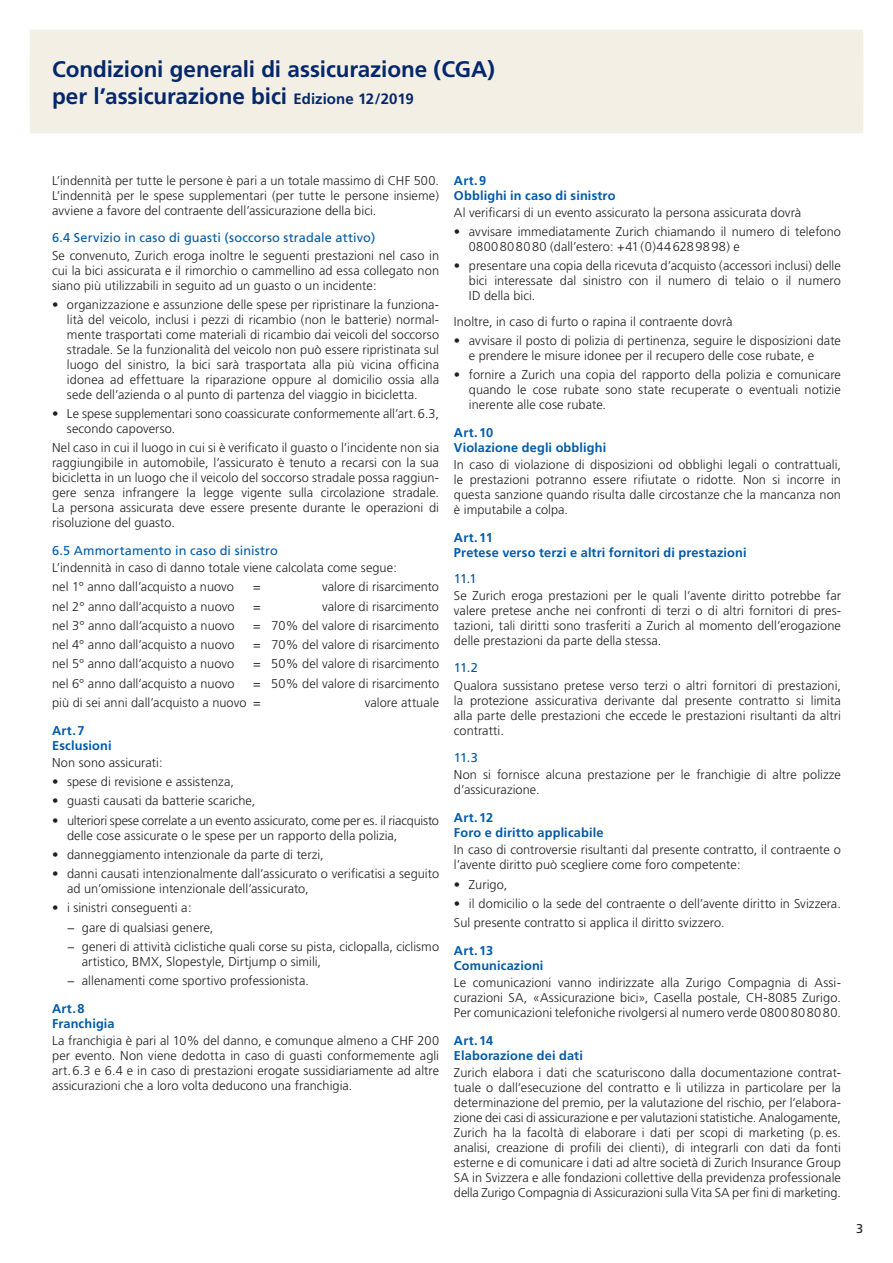
<style>
.page{position:relative;width:893px;height:1263px;background:#fff}
.page>*{position:absolute;margin:0;border:0;box-sizing:border-box;transform-origin:0 0}
.t1{font:700 22.5px/27px "Frutiger";letter-spacing:-.005em;color:#04286b}
.t2{font:300 12.75px/15px "Frutiger";letter-spacing:.005em;color:#231f20;text-align:justify}
.t3{font:700 12.75px/15px "Frutiger";letter-spacing:.01em;color:#015aaa}
.t4{font:12.75px "Frutiger";letter-spacing:.01em;color:#015aaa}
.t5{font:12.75px "Frutiger";color:#231f20}
.s1{font-size:15px}
</style>
<div class="page">
<div style="left:30px;top:30px;width:833px;height:76px;background:#f3efe5"></div>
<div style="left:30px;top:57px;width:833px;height:76px;background:#f3efe5"></div>
<h1 class="t1" style="left:52px;top:55px;width:444px">Condizioni generali di assicurazione (CGA) per l’assicurazione bici <span class="s1">Edizione 12/2019</span></h1>
<p class="t2" style="left:52px;top:173px;width:388px">L’indennità per tutte le persone è pari a un totale massimo di CHF 500.<br>L’indennità per le spese supplementari (per tutte le persone insieme) avviene a favore del contraente dell’assicurazione della bici.</p>
<p class="t4" style="left:52px;top:231px;width:325px">6.4 Servizio in caso di guasti (soccorso stradale attivo)</p>
<p class="t2" style="left:52px;top:248px;width:388px">Se convenuto, Zurich eroga inoltre le seguenti prestazioni nel caso in cui la bici assicurata e il rimorchio o cammellino ad essa collegato non siano più utilizzabili in seguito ad un guasto o un incidente:</p>
<p class="t2" style="left:67px;top:297px;width:374px;text-indent:-15px">• organizzazione e assunzione delle spese per ripristinare la funziona&shy;lità del veicolo, inclusi i pezzi di ricambio (non le batterie) normal&shy;mente trasportati come materiali di ricambio dai veicoli del soccorso stradale. Se la funzionalità del veicolo non può essere ripristinata sul luogo del sinistro, la bici sarà trasportata alla più vicina officina idonea ad effettuare la riparazione oppure al domicilio ossia alla sede dell’azienda o al punto di partenza del viaggio in bicicletta.</p>
<p class="t2" style="left:67px;top:406px;width:374px;text-indent:-15px">• Le spese supplementari sono coassicurate conformemente all’art.6.3, secondo capoverso.</p>
<p class="t2" style="left:52px;top:440px;width:388px">Nel caso in cui il luogo in cui si è verificato il guasto o l’incidente non sia raggiungibile in automobile, l’assicurato è tenuto a recarsi con la sua bicicletta in un luogo che il veicolo del soccorso stradale possa raggiun&shy;gere senza infrangere la legge vigente sulla circolazione stradale.<br>La persona assicurata deve essere presente durante le operazioni di risoluzione del guasto.</p>
<p class="t4" style="left:52px;top:543px;width:227px">6.5 Ammortamento in caso di sinistro</p>
<p class="t2" style="left:52px;top:558px;width:346px;line-height:19.2px">L’indennità in caso di danno totale viene calcolata come segue: nel 1° anno dall’acquisto a nuovo</p>
<p class="t2" style="left:253px;top:579px;width:9px">=</p>
<p class="t2" style="left:322px;top:579px;width:118px">valore di risarcimento</p>
<p class="t2" style="left:52px;top:599px;width:184px">nel 2° anno dall’acquisto a nuovo</p>
<p class="t2" style="left:253px;top:599px;width:9px">=</p>
<p class="t2" style="left:322px;top:599px;width:118px">valore di risarcimento</p>
<p class="t2" style="left:52px;top:618px;width:184px">nel 3° anno dall’acquisto a nuovo</p>
<p class="t2" style="left:253px;top:618px;width:187px">= 70% del valore di risarcimento</p>
<p class="t2" style="left:52px;top:637px;width:184px">nel 4° anno dall’acquisto a nuovo</p>
<p class="t2" style="left:253px;top:637px;width:187px">= 70% del valore di risarcimento</p>
<p class="t2" style="left:52px;top:656px;width:184px">nel 5° anno dall’acquisto a nuovo</p>
<p class="t2" style="left:253px;top:656px;width:187px">= 50% del valore di risarcimento</p>
<p class="t2" style="left:52px;top:676px;width:184px">nel 6° anno dall’acquisto a nuovo</p>
<p class="t2" style="left:52px;top:674px;width:388px;line-height:19.2px;text-indent:201px">= 50% del valore di risarcimento più di sei anni dall’acquisto a nuovo =</p>
<p class="t2" style="left:365px;top:695px;width:76px">valore attuale</p>
<p class="t3" style="left:52px;top:723px;width:61px">Art.7<br>Esclusioni</p>
<p class="t2" style="left:52px;top:755px;width:112px">Non sono assicurati:</p>
<p class="t2" style="left:52px;top:774px;width:183px">• spese di revisione e assistenza,</p>
<p class="t2" style="left:52px;top:793px;width:205px">• guasti causati da batterie scariche,</p>
<p class="t2" style="left:67px;top:813px;width:374px;text-indent:-15px">• ulteriori spese correlate a un evento assicurato, come per es. il riacquisto delle cose assicurate o le spese per un rapporto della polizia,</p>
<p class="t2" style="left:52px;top:847px;width:273px">• danneggiamento intenzionale da parte di terzi,</p>
<p class="t2" style="left:67px;top:866px;width:374px;text-indent:-15px">• danni causati intenzionalmente dall’assicurato o verificatisi a seguito ad un’omissione intenzionale dell’assicurato,</p>
<p class="t2" style="left:67px;top:898px;width:374px;line-height:19.2px;text-align:left;text-indent:-15px">• i sinistri conseguenti a:<br>− gare di qualsiasi genere,<br>− generi di attività ciclistiche quali corse su pista, ciclopalla, ciclismo</p>
<p class="t2" style="left:67px;top:952px;width:256px;line-height:19.2px;text-indent:15px">artistico, BMX, Slopestyle, Dirtjump o simili, − allenamenti come sportivo professionista.</p>
<p class="t3" style="left:52px;top:1001px;width:64px">Art.8<br>Franchigia</p>
<p class="t2" style="left:52px;top:1033px;width:388px">La franchigia è pari al 10% del danno, e comunque almeno a CHF 200 per evento. Non viene dedotta in caso di guasti conformemente agli art.6.3 e 6.4 e in caso di prestazioni erogate sussidiariamente ad altre assicurazioni che a loro volta deducono una franchigia.</p>
<p class="t3" style="left:454px;top:173px;width:163px">Art.9<br>Obblighi in caso di sinistro</p>
<p class="t2" style="left:454px;top:205px;width:349px">Al verificarsi di un evento assicurato la persona assicurata dovrà</p>
<p class="t2" style="left:469px;top:224px;width:374px;text-indent:-15px">• avvisare immediatamente Zurich chiamando il numero di telefono<br>0800808080 (dall’estero: +41(0)446289898) e</p>
<p class="t2" style="left:469px;top:258px;width:374px;text-indent:-15px">• presentare una copia della ricevuta d’acquisto (accessori inclusi) delle bici interessate dal sinistro con il numero di telaio o il numero ID della bici.</p>
<p class="t2" style="left:454px;top:314px;width:280px">Inoltre, in caso di furto o rapina il contraente dovrà</p>
<p class="t2" style="left:469px;top:333px;width:374px;text-indent:-15px">• avvisare il posto di polizia di pertinenza, seguire le disposizioni date e prendere le misure idonee per il recupero delle cose rubate, e</p>
<p class="t2" style="left:469px;top:367px;width:374px;text-indent:-15px">• fornire a Zurich una copia del rapporto della polizia e comunicare quando le cose rubate sono state recuperate o eventuali notizie inerente alle cose rubate.</p>
<p class="t3" style="left:454px;top:425px;width:154px">Art.10<br>Violazione degli obblighi</p>
<p class="t2" style="left:454px;top:457px;width:389px">In caso di violazione di disposizioni od obblighi legali o contrattuali, le prestazioni potranno essere rifiutate o ridotte. Non si incorre in questa sanzione quando risulta dalle circostanze che la mancanza non è imputabile a colpa.</p>
<p class="t3" style="left:454px;top:530px;width:294px">Art.11<br>Pretese verso terzi e altri fornitori di prestazioni</p>
<p class="t4" style="left:454px;top:571px;width:24px">11.1</p>
<p class="t2" style="left:454px;top:588px;width:388px">Se Zurich eroga prestazioni per le quali l’avente diritto potrebbe far valere pretese anche nei confronti di terzi o di altri fornitori di pres&shy;tazioni, tali diritti sono trasferiti a Zurich al momento dell’erogazione delle prestazioni da parte della stessa.</p>
<p class="t4" style="left:454px;top:660px;width:25px">11.2</p>
<p class="t2" style="left:454px;top:678px;width:388px">Qualora sussistano pretese verso terzi o altri fornitori di prestazioni, la protezione assicurativa derivante dal presente contratto si limita alla parte delle prestazioni che eccede le prestazioni risultanti da altri contratti.</p>
<p class="t4" style="left:454px;top:750px;width:25px">11.3</p>
<p class="t2" style="left:454px;top:767px;width:388px">Non si fornisce alcuna prestazione per le franchigie di altre polizze d’assicurazione.</p>
<p class="t3" style="left:454px;top:810px;width:151px">Art.12<br>Foro e diritto applicabile</p>
<p class="t2" style="left:454px;top:842px;width:388px">In caso di controversie risultanti dal presente contratto, il contraente o l’avente diritto può scegliere come foro competente:</p>
<p class="t2" style="left:454px;top:877px;width:55px">• Zurigo,</p>
<p class="t2" style="left:454px;top:894px;width:388px;line-height:19.2px">• il domicilio o la sede del contraente o dell’avente diritto in Svizzera.<br>Sul presente contratto si applica il diritto svizzero.</p>
<p class="t3" style="left:454px;top:943px;width:91px">Art.13<br>Comunicazioni</p>
<p class="t2" style="left:454px;top:975px;width:388px">Le comunicazioni vanno indirizzate alla Zurigo Compagnia di Assi&shy;curazioni SA, «Assicurazione bici», Casella postale, CH-8085 Zurigo.<br>Per comunicazioni telefoniche rivolgersi al numero verde 0800808080.</p>
<p class="t3" style="left:454px;top:1033px;width:130px">Art.14<br>Elaborazione dei dati</p>
<p class="t2" style="left:454px;top:1065px;width:388px">Zurich elabora i dati che scaturiscono dalla documentazione contrat&shy;tuale o dall’esecuzione del contratto e li utilizza in particolare per la determinazione del premio, per la valutazione del rischio, per l’elabora&shy;zione dei casi di assicurazione e per valutazioni statistiche. Analogamente, Zurich ha la facoltà di elaborare i dati per scopi di marketing (p. es. analisi, creazione di profili dei clienti), di integrarli con dati da fonti esterne e di comunicare i dati ad altre società di Zurich Insurance Group SA in Svizzera e alle fondazioni collettive della previdenza professionale della Zurigo Compagnia di Assicurazioni sulla Vita SA per fini di marketing.</p>
<p class="t5" style="left:856px;top:1221px;width:9px">3</p>
</div>
